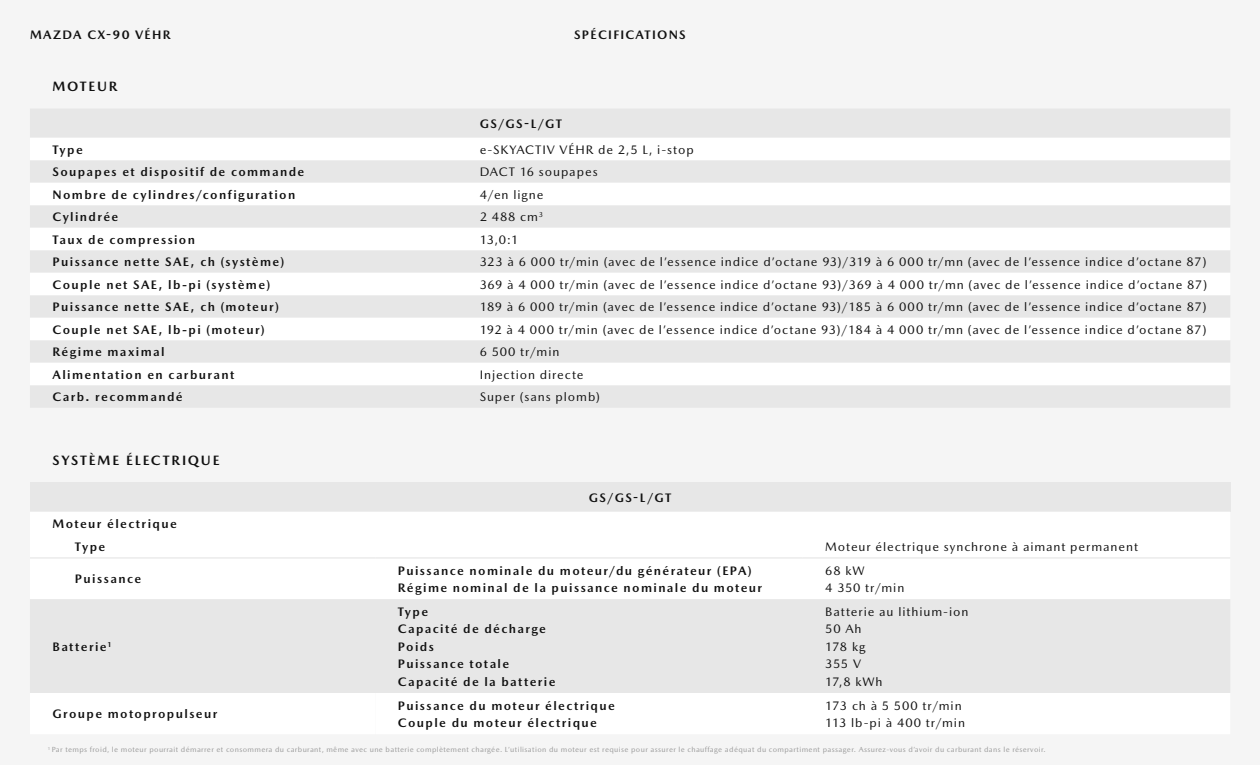
<style>
.page{position:relative;width:1260px;height:765px;background:#f5f5f5}
.page>*{position:absolute;margin:0;border:0;box-sizing:border-box;transform-origin:0 0}
.t1{font:700 13.75px "Mazda Type";letter-spacing:.13em;color:#101010}
.t2{font:12.5px "Mazda Type";letter-spacing:.07em;color:#101010}
.t3{font:700 12.5px "Mazda Type";letter-spacing:.11em;color:#101010}
.t4{font:7.5px "Mazda Type";letter-spacing:.05em;color:#999}
</style>
<div class="page">
<div style="left:30px;top:482px;width:1200px;height:30px;background:#e7e7e7"></div>
<div style="left:30px;top:599px;width:1200px;height:94px;background:#e7e7e7"></div>
<hr style="left:30px;top:557px;width:345px;height:2px;background:#e7e7e7">
<hr style="left:375px;top:557px;width:428px;height:2px;background:#e7e7e7">
<hr style="left:803px;top:557px;width:427px;height:2px;background:#e7e7e7">
<div style="left:30px;top:109px;width:1200px;height:299px;background:#e7e7e7"></div>
<svg style="left:30px;top:138px;width:1200px;height:247px;fill:#fff"></svg>
<p class="t3" style="left:30px;top:27px;width:142px">MAZDA CX-90 VÉHR</p>
<p class="t1" style="left:52px;top:78px;width:66px">MOTEUR</p>
<p class="t3" style="left:574px;top:27px;width:113px">SPÉCIFICATIONS</p>
<p class="t3" style="left:480px;top:116px;width:84px">GS/GS-L/GT</p>
<p class="t3" style="left:52px;top:142px;width:32px">Type</p>
<p class="t2" style="left:480px;top:142px;width:216px">e-SKYACTIV VÉHR de 2,5 L, i-stop</p>
<p class="t3" style="left:52px;top:164px;width:253px">Soupapes et dispositif de commande</p>
<p class="t2" style="left:480px;top:165px;width:120px">DACT 16 soupapes</p>
<p class="t3" style="left:52px;top:187px;width:244px">Nombre de cylindres/configuration</p>
<p class="t2" style="left:480px;top:187px;width:65px">4/en ligne</p>
<p class="t3" style="left:52px;top:209px;width:67px">Cylindrée</p>
<p class="t2" style="left:480px;top:210px;width:65px">2 488 cm<sup>3</sup></p>
<p class="t3" style="left:52px;top:232px;width:144px">Taux de compression</p>
<p class="t2" style="left:480px;top:232px;width:40px">13,0:1</p>
<p class="t3" style="left:52px;top:254px;width:233px">Puissance nette SAE, ch (système)</p>
<p class="t2" style="left:480px;top:255px;width:728px">323 à 6 000 tr/min (avec de l’essence indice d’octane 93)/319 à 6 000 tr/mn (avec de l’essence indice d’octane 87)</p>
<p class="t3" style="left:52px;top:277px;width:219px">Couple net SAE, lb-pi (système)</p>
<p class="t2" style="left:480px;top:277px;width:729px">369 à 4 000 tr/min (avec de l’essence indice d’octane 93)/369 à 4 000 tr/mn (avec de l’essence indice d’octane 87)</p>
<p class="t3" style="left:52px;top:299px;width:228px">Puissance nette SAE, ch (moteur)</p>
<p class="t2" style="left:480px;top:300px;width:729px">189 à 6 000 tr/min (avec de l’essence indice d’octane 93)/185 à 6 000 tr/mn (avec de l’essence indice d’octane 87)</p>
<p class="t3" style="left:52px;top:322px;width:214px">Couple net SAE, lb-pi (moteur)</p>
<p class="t2" style="left:480px;top:322px;width:728px">192 à 4 000 tr/min (avec de l’essence indice d’octane 93)/184 à 4 000 tr/mn (avec de l’essence indice d’octane 87)</p>
<p class="t3" style="left:52px;top:344px;width:114px">Régime maximal</p>
<p class="t2" style="left:480px;top:345px;width:81px">6 500 tr/min</p>
<p class="t3" style="left:52px;top:367px;width:183px">Alimentation en carburant</p>
<p class="t2" style="left:480px;top:367px;width:105px">Injection directe</p>
<p class="t3" style="left:52px;top:389px;width:132px">Carb. recommandé</p>
<p class="t2" style="left:480px;top:390px;width:122px">Super (sans plomb)</p>
<p class="t1" style="left:52px;top:452px;width:169px">SYSTÈME ÉLECTRIQUE</p>
<p class="t3" style="left:589px;top:490px;width:84px">GS/GS-L/GT</p>
<p class="t3" style="left:52px;top:516px;width:126px">Moteur électrique</p>
<p class="t3" style="left:75px;top:539px;width:32px">Type</p>
<p class="t2" style="left:825px;top:540px;width:314px">Moteur électrique synchrone à aimant permanent</p>
<p class="t3" style="left:75px;top:571px;width:68px">Puissance</p>
<p class="t3" style="left:398px;top:563px;width:355px">Puissance nominale du moteur/du générateur (EPA)</p>
<p class="t3" style="left:398px;top:580px;width:366px">Régime nominal de la puissance nominale du moteur</p>
<p class="t2" style="left:825px;top:563px;width:41px">68 kW</p>
<p class="t2" style="left:825px;top:580px;width:81px">4 350 tr/min</p>
<p class="t3" style="left:52px;top:639px;width:61px">Batterie<sup>1</sup></p>
<p class="t3" style="left:52px;top:706px;width:166px">Groupe motopropulseur</p>
<p class="t3" style="left:398px;top:604px;width:32px">Type</p>
<p class="t3" style="left:398px;top:621px;width:150px">Capacité de décharge</p>
<p class="t3" style="left:398px;top:639px;width:38px">Poids</p>
<p class="t3" style="left:398px;top:656px;width:113px">Puissance totale</p>
<p class="t3" style="left:398px;top:674px;width:159px">Capacité de la batterie</p>
<p class="t3" style="left:398px;top:698px;width:219px">Puissance du moteur électrique</p>
<p class="t3" style="left:398px;top:715px;width:201px">Couple du moteur électrique</p>
<p class="t2" style="left:825px;top:604px;width:145px">Batterie au lithium-ion</p>
<p class="t2" style="left:825px;top:622px;width:38px">50 Ah</p>
<p class="t2" style="left:825px;top:639px;width:42px">178 kg</p>
<p class="t2" style="left:825px;top:657px;width:37px">355 V</p>
<p class="t2" style="left:825px;top:674px;width:59px">17,8 kWh</p>
<p class="t2" style="left:825px;top:698px;width:138px">173 ch à 5 500 tr/min</p>
<p class="t2" style="left:825px;top:715px;width:141px">113 lb-pi à 400 tr/min</p>
<p class="t4" style="left:48px;top:745px;width:1000px"><sup>1</sup> Par temps froid, le moteur pourrait démarrer et consommera du carburant, même avec une batterie complètement chargée. L’utilisation du moteur est requise pour assurer le chauffage adéquat du compartiment passager. Assurez-vous d’avoir du carburant dans le réservoir.</p>
</div>
